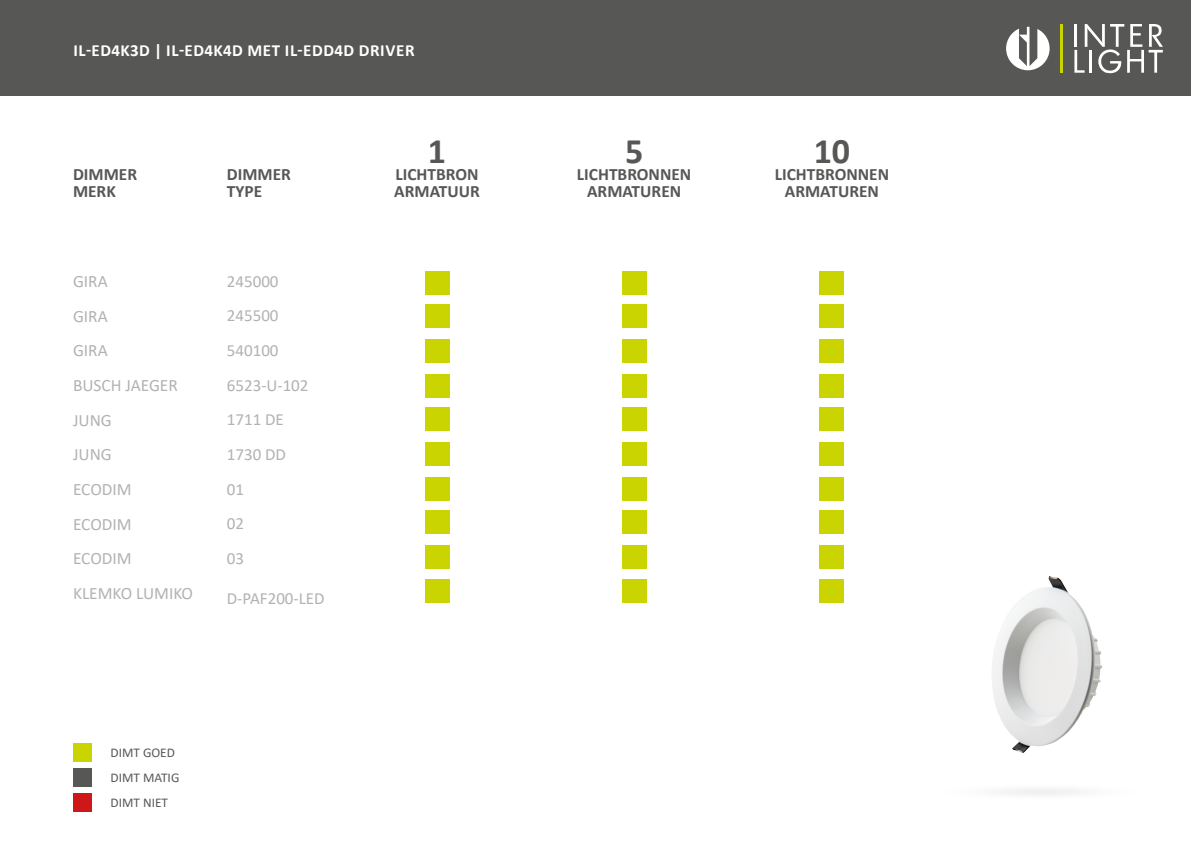
<style>
.page{position:relative;width:1191px;height:842px;background:#fff}
.page>*{position:absolute;margin:0;border:0;box-sizing:border-box;transform-origin:0 0}
.t1{font:700 36px "Calibri";color:#575756}
.t2{font:700 17.3px/17px "Calibri";color:#575756}
.t3{font:17.3px/34.7px "Calibri";color:#b3b2b2}
.t4{font:17px/34.7px "Calibri";color:#b3b2b2}
.t5{font:700 17px "Calibri";letter-spacing:.04em;color:#fff}
.t6{font:13.3px/25.7px "Calibri";color:#575756}
</style>
<div class="page">
<div style="left:0;top:0;width:1191px;height:95px;background:#575756"></div>
<div style="left:425px;top:271px;width:24px;height:24px;background:#cad400"></div>
<div style="left:622px;top:271px;width:24px;height:24px;background:#cad400"></div>
<div style="left:820px;top:271px;width:24px;height:24px;background:#cad400"></div>
<div style="left:425px;top:374px;width:24px;height:24px;background:#cad400"></div>
<div style="left:622px;top:374px;width:24px;height:24px;background:#cad400"></div>
<div style="left:820px;top:374px;width:24px;height:24px;background:#cad400"></div>
<div style="left:425px;top:477px;width:24px;height:24px;background:#cad400"></div>
<div style="left:622px;top:477px;width:24px;height:24px;background:#cad400"></div>
<div style="left:820px;top:477px;width:24px;height:24px;background:#cad400"></div>
<div style="left:425px;top:579px;width:24px;height:23px;background:#cad400"></div>
<div style="left:622px;top:579px;width:24px;height:23px;background:#cad400"></div>
<div style="left:820px;top:579px;width:24px;height:23px;background:#cad400"></div>
<div style="left:425px;top:304px;width:24px;height:24px;background:#cad400"></div>
<div style="left:622px;top:304px;width:24px;height:24px;background:#cad400"></div>
<div style="left:820px;top:304px;width:24px;height:24px;background:#cad400"></div>
<div style="left:425px;top:407px;width:24px;height:24px;background:#cad400"></div>
<div style="left:622px;top:407px;width:24px;height:24px;background:#cad400"></div>
<div style="left:820px;top:407px;width:24px;height:24px;background:#cad400"></div>
<div style="left:425px;top:510px;width:24px;height:24px;background:#cad400"></div>
<div style="left:622px;top:510px;width:24px;height:24px;background:#cad400"></div>
<div style="left:820px;top:510px;width:24px;height:24px;background:#cad400"></div>
<div style="left:425px;top:339px;width:24px;height:24px;background:#cad400"></div>
<div style="left:622px;top:339px;width:24px;height:24px;background:#cad400"></div>
<div style="left:820px;top:339px;width:24px;height:24px;background:#cad400"></div>
<div style="left:425px;top:442px;width:24px;height:24px;background:#cad400"></div>
<div style="left:622px;top:442px;width:24px;height:24px;background:#cad400"></div>
<div style="left:820px;top:442px;width:24px;height:24px;background:#cad400"></div>
<div style="left:425px;top:545px;width:24px;height:24px;background:#cad400"></div>
<div style="left:622px;top:545px;width:24px;height:24px;background:#cad400"></div>
<div style="left:820px;top:545px;width:24px;height:24px;background:#cad400"></div>
<div style="left:73px;top:744px;width:19px;height:18px;background:#cad400"></div>
<div style="left:73px;top:768px;width:19px;height:19px;background:#575756"></div>
<div style="left:73px;top:793px;width:19px;height:18px;background:#cd1719"></div>
<svg style="left:1074px;top:24px;width:89px;height:49px"></svg>
<hr style="left:1060px;top:24px;width:3px;height:49px;background:#c9d300">
<svg style="left:1006px;top:27px;width:43px;height:43px"></svg>
<img style="left:992px;top:576px;width:110px;height:177px">
<p class="t5" style="left:73px;top:39px;width:343px">IL-ED4K3D | IL-ED4K4D MET IL-EDD4D DRIVER</p>
<p class="t2" style="left:73px;top:166px;width:66px">DIMMER<br>MERK</p>
<p class="t2" style="left:227px;top:165px;width:66px">DIMMER<br>TYPE</p>
<p class="t3" style="left:73px;top:263px;width:122px">GIRA<br>GIRA<br>GIRA<br>BUSCH JAEGER<br>JUNG<br>JUNG<br>ECODIM<br>ECODIM<br>ECODIM<br>KLEMKO LUMIKO</p>
<p class="t4" style="left:227px;top:263px;width:83px">245000<br>245500<br>540100<br>6523-U-102<br>1711 DE<br>1730 DD<br>01<br>02<br>03</p>
<p class="t4" style="left:227px;top:580px;width:99px">D-PAF200-LED</p>
<p class="t6" style="left:110px;top:739px;width:70px">DIMT GOED<br>DIMT MATIG</p>
<p class="t6" style="left:110px;top:789px;width:59px">DIMT NIET</p>
<h1 class="t1" style="left:428px;top:126px;width:20px">1</h1>
<p class="t2" style="left:394px;top:166px;width:87px">LICHTBRON<br>ARMATUUR</p>
<h1 class="t1" style="left:625px;top:126px;width:20px">5</h1>
<p class="t2" style="left:577px;top:166px;width:116px;text-align:center">LICHTBRONNEN<br>ARMATUREN</p>
<h1 class="t1" style="left:813px;top:126px;width:38px">10</h1>
<p class="t2" style="left:774px;top:166px;width:116px;text-align:center">LICHTBRONNEN<br>ARMATUREN</p>
</div>
